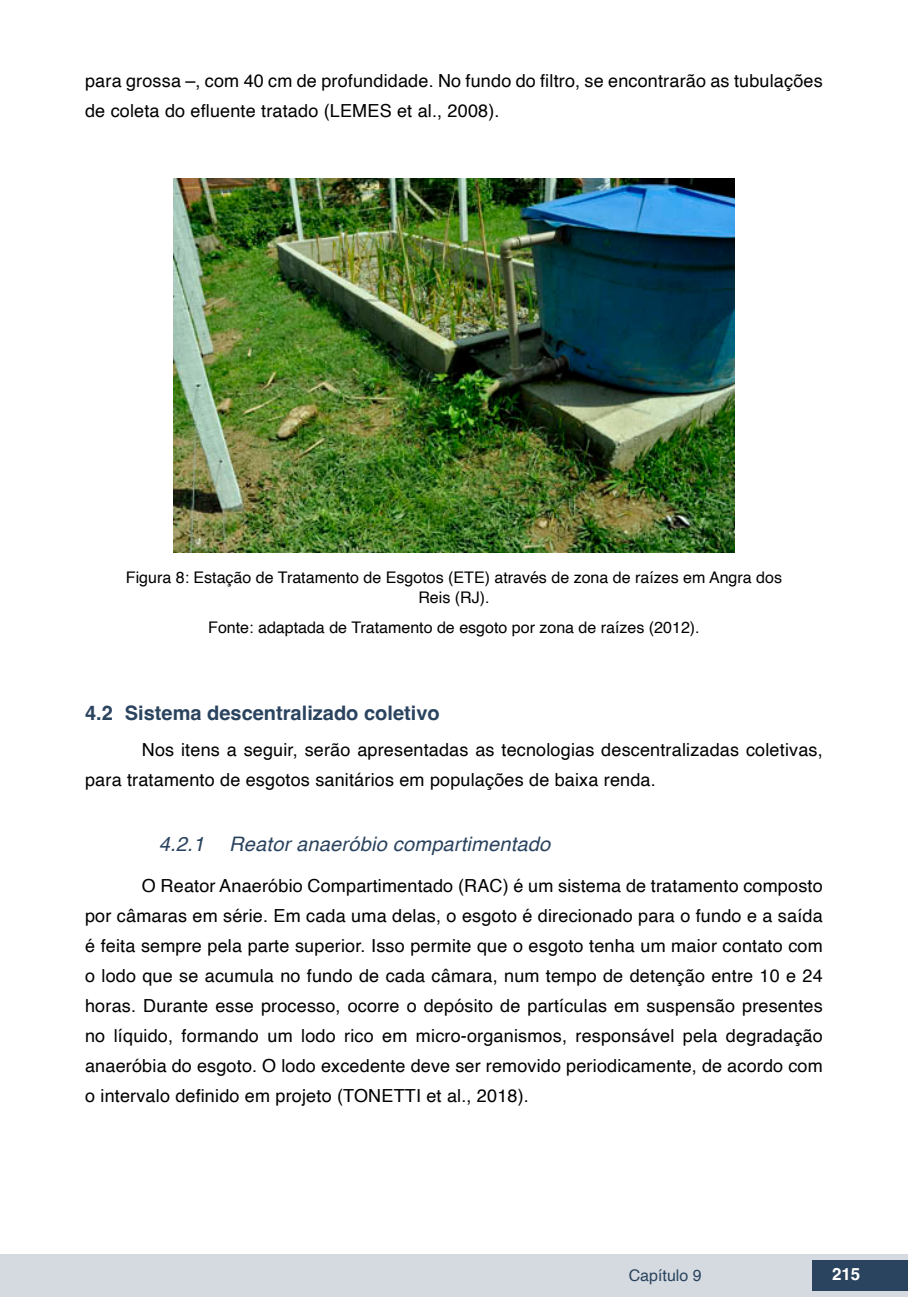
<style>
.page{position:relative;width:908px;height:1304px;background:#fff}
.page>*{position:absolute;margin:0;border:0;box-sizing:border-box;transform-origin:0 0}
.t1{font:italic 20px "Helvetica";letter-spacing:.01em;color:#2a435e}
.t2{font:700 20px "Helvetica";color:#2a435e}
.txt{font:18px/30px "Helvetica";letter-spacing:.01em;color:#000}
.t3{font:700 16.8px "Helvetica";color:#fff}
.imagens_graf_tab{font:16px/19.2px "Helvetica";color:#000;text-align:center}
.t4{font:16px "Helvetica";color:#2a435e}
</style>
<div class="page">
<div style="left:0;top:1254px;width:906px;height:43px;background:#d4dadf"></div>
<div style="left:812px;top:1261px;width:95px;height:30px;background:#2a435e"></div>
<img style="left:173px;top:179px;width:561px;height:374px">
<p class="txt" style="left:85px;top:66px;width:738px">para grossa –, com 40 cm de profundidade. No fundo do filtro, se encontrarão as tubulações de coleta do efluente tratado (LEMES et al., 2008).</p>
<p class="imagens_graf_tab" style="left:126px;top:569px;width:657px">Figura 8: Estação de Tratamento de Esgotos (ETE) através de zona de raízes em Angra dos<br>Reis (RJ).</p>
<p class="imagens_graf_tab" style="left:208px;top:618px;width:492px">Fonte: adaptada de Tratamento de esgoto por zona de raízes (2012).</p>
<p class="t2" style="left:85px;top:701px;width:356px">4.2 Sistema descentralizado coletivo</p>
<p class="txt" style="left:85px;top:735px;width:738px;text-indent:57px">Nos itens a seguir, serão apresentadas as tecnologias descentralizadas coletivas, para tratamento de esgotos sanitários em populações de baixa renda.</p>
<p class="t1" style="left:159px;top:828px;width:47px">4.2.1</p>
<p class="t1" style="left:229px;top:828px;width:322px">Reator anaeróbio compartimentado</p>
<p class="txt" style="left:85px;top:872px;width:738px;text-align:justify;text-indent:57px">O Reator Anaeróbio Compartimentado (RAC) é um sistema de tratamento composto por câmaras em série. Em cada uma delas, o esgoto é direcionado para o fundo e a saída é feita sempre pela parte superior. Isso permite que o esgoto tenha um maior contato com o lodo que se acumula no fundo de cada câmara, num tempo de detenção entre 10 e 24 horas. Durante esse processo, ocorre o depósito de partículas em suspensão presentes no líquido, formando um lodo rico em micro-organismos, responsável pela degradação anaeróbia do esgoto. O lodo excedente deve ser removido periodicamente, de acordo com o intervalo definido em projeto (TONETTI et al., 2018).</p>
<p class="t4" style="left:628px;top:1263px;width:74px">Capítulo 9</p>
<p class="t3" style="left:831px;top:1264px;width:30px">215</p>
</div>
